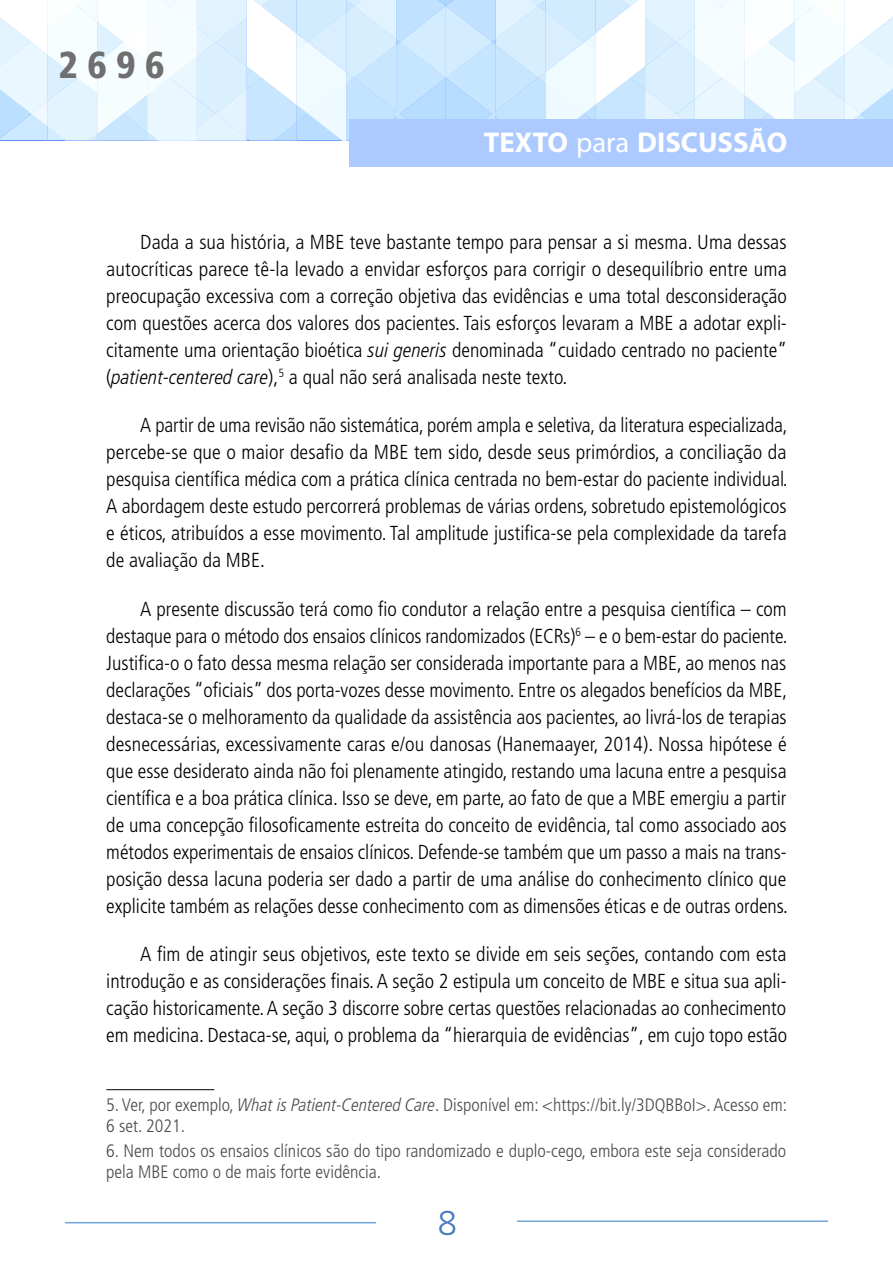
<style>
.page{position:relative;width:893px;height:1263px;background:#fff}
.page>*{position:absolute;margin:0;border:0;box-sizing:border-box;transform-origin:0 0}
.t1{font:900 condensed 37.5px "Frutiger LT Pro";color:#706f6f}
.t2{font:300 34.5px "Frutiger LT Pro";color:#4b7cbe}
.t3{font:700 28.65px "Myriad Pro";color:#fff}
.t4{font:300 condensed 20.25px/27px "Frutiger LT Pro";color:#000;text-align:justify}
.t5{font:300 condensed 18px/21px "Frutiger LT Pro";color:#4a4a49}
.s1{font-weight:400}
.s2{font-style:italic}
</style>
<div class="page">
<svg style="left:0;top:0;width:893px;height:140px"></svg>
<div style="left:349px;top:119px;width:544px;height:48px;background:#accaff"></div>
<hr style="left:517px;top:1220px;width:311px;height:2px;background:#6fa5d9">
<hr style="left:65px;top:1222px;width:311px;height:1px;background:#6fa5d9">
<hr style="left:106px;top:1089px;width:108px;height:1px;background:#000">
<h1 class="t1" style="left:58px;top:42px;width:108px">2696</h1>
<h3 class="t3" style="left:484px;top:124px;width:305px">TEXTO <span class="s1">para</span> DISCUSSÃO</h3>
<p class="t4" style="left:106px;top:229px;width:682px;text-indent:34px">Dada a sua história, a MBE teve bastante tempo para pensar a si mesma. Uma dessas autocríticas parece tê-la levado a envidar esforços para corrigir o desequilíbrio entre uma preocupação excessiva com a correção objetiva das evidências e uma total desconsideração com questões acerca dos valores dos pacientes. Tais esforços levaram a MBE a adotar expli&shy;citamente uma orientação bioética <span class="s2">sui generis</span> denominada “cuidado centrado no paciente” (<span class="s2">patient-centered care</span>),<sup>5</sup> a qual não será analisada neste texto.</p>
<p class="t4" style="left:106px;top:412px;width:683px;text-indent:34px">A partir de uma revisão não sistemática, porém ampla e seletiva, da literatura especializada, percebe-se que o maior desafio da MBE tem sido, desde seus primórdios, a conciliação da pesquisa científica médica com a prática clínica centrada no bem-estar do paciente individual.<br>A abordagem deste estudo percorrerá problemas de várias ordens, sobretudo epistemológicos e éticos, atribuídos a esse movimento. Tal amplitude justifica-se pela complexidade da tarefa de avaliação da MBE.</p>
<p class="t4" style="left:106px;top:595px;width:683px;text-indent:34px">A presente discussão terá como fio condutor a relação entre a pesquisa científica – com destaque para o método dos ensaios clínicos randomizados (ECRs)<sup>6</sup> – e o bem-estar do paciente.<br>Justifica-o o fato dessa mesma relação ser considerada importante para a MBE, ao menos nas declarações “oficiais” dos porta-vozes desse movimento. Entre os alegados benefícios da MBE, destaca-se o melhoramento da qualidade da assistência aos pacientes, ao livrá-los de terapias desnecessárias, excessivamente caras e/ou danosas (Hanemaayer, 2014). Nossa hipótese é que esse desiderato ainda não foi plenamente atingido, restando uma lacuna entre a pesquisa científica e a boa prática clínica. Isso se deve, em parte, ao fato de que a MBE emergiu a partir de uma concepção filosoficamente estreita do conceito de evidência, tal como associado aos métodos experimentais de ensaios clínicos. Defende-se também que um passo a mais na trans&shy;posição dessa lacuna poderia ser dado a partir de uma análise do conhecimento clínico que explicite também as relações desse conhecimento com as dimensões éticas e de outras ordens.</p>
<p class="t4" style="left:106px;top:941px;width:682px;text-indent:34px">A fim de atingir seus objetivos, este texto se divide em seis seções, contando com esta introdução e as considerações finais. A seção 2 estipula um conceito de MBE e situa sua apli&shy;cação historicamente. A seção 3 discorre sobre certas questões relacionadas ao conhecimento em medicina. Destaca-se, aqui, o problema da “hierarquia de evidências”, em cujo topo estão</p>
<p class="t5" style="left:106px;top:1094px;width:682px">5. Ver, por exemplo, <span class="s2">What is Patient-Centered Care</span>. Disponível em: &lt;https://bit.ly/3DQBBoI&gt;. Acesso em:<br>6 set. 2021.</p>
<p class="t5" style="left:106px;top:1140px;width:681px">6. Nem todos os ensaios clínicos são do tipo randomizado e duplo-cego, embora este seja considerado pela MBE como o de mais forte evidência.</p>
<h2 class="t2" style="left:438px;top:1203px;width:21px">8</h2>
</div>
